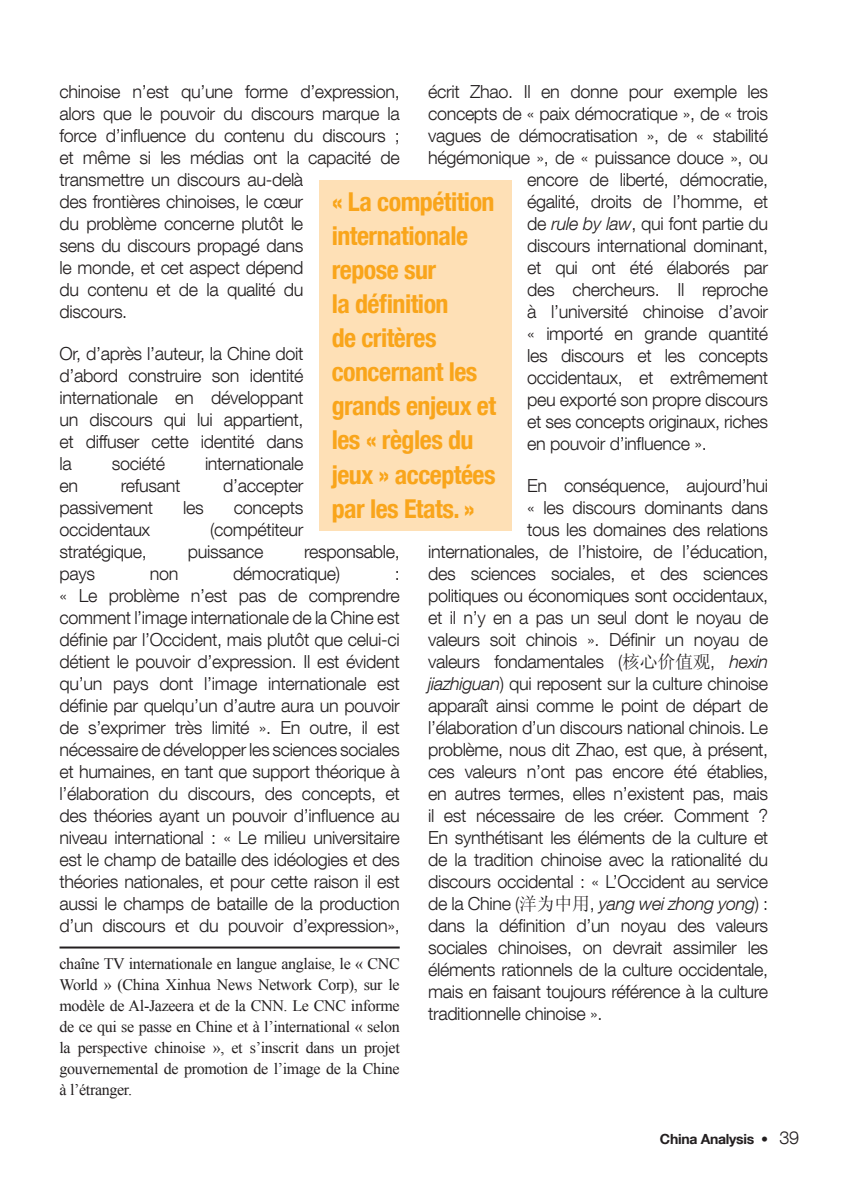
<style>
.page{position:relative;width:842px;height:1191px;background:#fff}
.page>*{position:absolute;margin:0;border:0;box-sizing:border-box;transform-origin:0 0}
.t1{font:700 condensed 26px/34px "Helvetica Neue LT Com";letter-spacing:-.02em;color:#f9a51b}
.t2{font:300 18px/22px "Helvetica Neue LT Com";letter-spacing:-.02em;color:#231f20;text-align:justify}
.t3{font:italic 300 18px "Helvetica Neue LT Com";letter-spacing:-.02em;color:#231f20}
.t4{font:16px/21px "Times New Roman";letter-spacing:-.02em;color:#231f20;text-align:justify}
.t5{font:700 14px "Helvetica Neue LT Com";letter-spacing:-.02em;color:#231f20}
.s1{font-style:italic}
.s2{font-family:"Sim Sun";font-weight:400}
.s3{font-style:normal}
.s4{font-family:"Sim Sun";font-weight:400;font-style:normal}
.s5{font-weight:300;font-size:18px}
</style>
<div class="page">
<hr style="left:60px;top:946px;width:340px;height:2px;background:#231f20">
<div style="left:319px;top:180px;width:193px;height:350px;background:#fee0b6"></div>
<p class="t2" style="left:428px;top:80px;width:342px">écrit Zhao. Il en donne pour exemple les</p>
<p class="t2" style="left:428px;top:102px;width:342px">concepts de « paix démocratique », de « trois</p>
<p class="t2" style="left:428px;top:124px;width:342px">vagues de démocratisation », de « stabilité</p>
<p class="t2" style="left:428px;top:146px;width:342px">hégémonique », de « puissance douce », ou</p>
<p class="t2" style="left:527px;top:168px;width:242px">encore de liberté, démocratie,</p>
<p class="t2" style="left:527px;top:190px;width:242px">égalité, droits de l’homme, et</p>
<p class="t2" style="left:527px;top:212px;width:242px">de <span class="s1">rule by law</span>, qui font partie du</p>
<p class="t2" style="left:527px;top:234px;width:242px">discours international dominant,</p>
<p class="t2" style="left:527px;top:256px;width:242px">et qui ont été élaborés par</p>
<p class="t2" style="left:527px;top:278px;width:242px">des chercheurs. Il reproche</p>
<p class="t2" style="left:527px;top:300px;width:242px">à l’université chinoise d’avoir</p>
<p class="t2" style="left:527px;top:322px;width:242px">« importé en grande quantité</p>
<p class="t2" style="left:527px;top:344px;width:242px">les discours et les concepts</p>
<p class="t2" style="left:527px;top:366px;width:242px">occidentaux, et extrêmement</p>
<p class="t2" style="left:527px;top:388px;width:242px">peu exporté son propre discours</p>
<p class="t2" style="left:527px;top:410px;width:242px">et ses concepts originaux, riches</p>
<p class="t2" style="left:527px;top:432px;width:181px">en pouvoir d’influence ».</p>
<p class="t2" style="left:527px;top:474px;width:242px">En conséquence, aujourd’hui</p>
<p class="t2" style="left:527px;top:496px;width:242px">« les discours dominants dans</p>
<p class="t2" style="left:527px;top:518px;width:242px">tous les domaines des relations</p>
<p class="t2" style="left:428px;top:540px;width:342px">internationales, de l’histoire, de l’éducation,</p>
<p class="t2" style="left:428px;top:562px;width:342px">des sciences sociales, et des sciences</p>
<p class="t2" style="left:428px;top:584px;width:342px">politiques ou économiques sont occidentaux,</p>
<p class="t2" style="left:428px;top:606px;width:342px">et il n’y en a pas un seul dont le noyau de</p>
<p class="t2" style="left:428px;top:628px;width:342px">valeurs soit chinois ». Définir un noyau de</p>
<p class="t2" style="left:428px;top:650px;width:342px">valeurs fondamentales (<span class="s2">核心价值观</span>, <span class="s1">hexin</span></p>
<p class="t2" style="left:428px;top:672px;width:342px"><span class="s1">jiazhiguan</span>) qui reposent sur la culture chinoise</p>
<p class="t2" style="left:428px;top:694px;width:342px">apparaît ainsi comme le point de départ de</p>
<p class="t2" style="left:428px;top:716px;width:342px">l’élaboration d’un discours national chinois. Le</p>
<p class="t2" style="left:428px;top:738px;width:342px">problème, nous dit Zhao, est que, à présent,</p>
<p class="t2" style="left:428px;top:760px;width:342px">ces valeurs n’ont pas encore été établies,</p>
<p class="t2" style="left:428px;top:782px;width:342px">en autres termes, elles n’existent pas, mais</p>
<p class="t2" style="left:428px;top:804px;width:342px">il est nécessaire de les créer. Comment ?</p>
<p class="t2" style="left:428px;top:826px;width:342px">En synthétisant les éléments de la culture et</p>
<p class="t2" style="left:428px;top:848px;width:342px">de la tradition chinoise avec la rationalité du</p>
<p class="t2" style="left:428px;top:870px;width:342px">discours occidental : « L’Occident au service</p>
<p class="t3" style="left:428px;top:893px;width:342px"><span class="s3">de la Chine (</span><span class="s4">洋为中用</span><span class="s3">,</span> yang wei zhong yong<span class="s3">) :</span></p>
<p class="t2" style="left:428px;top:914px;width:342px">dans la définition d’un noyau des valeurs</p>
<p class="t2" style="left:428px;top:936px;width:342px">sociales chinoises, on devrait assimiler les</p>
<p class="t2" style="left:428px;top:958px;width:342px">éléments rationnels de la culture occidentale,</p>
<p class="t2" style="left:428px;top:980px;width:342px">mais en faisant toujours référence à la culture</p>
<p class="t2" style="left:428px;top:1002px;width:176px">traditionnelle chinoise ».</p>
<p class="t2" style="left:60px;top:80px;width:342px;text-align:left">chinoise n’est qu’une forme d’expression, alors que le pouvoir du discours marque la force d’influence du contenu du discours ; et même si les médias ont la capacité de transmettre un discours au-delà<br>des frontières chinoises, le cœur<br>du problème concerne plutôt le<br>sens du discours propagé dans<br>le monde, et cet aspect dépend<br>du contenu et de la qualité du<br>discours.</p>
<p class="t2" style="left:60px;top:342px;width:245px">Or, d’après l’auteur, la Chine doit d’abord construire son identité internationale en développant un discours qui lui appartient, et diffuser cette identité dans la</p>
<p class="t1" style="left:332px;top:185px;width:166px">« La compétition internationale repose sur<br>la définition<br>de critères concernant les grands enjeux et les « règles du jeux » acceptées par les Etats. »</p>
<p class="t2" style="left:112px;top:452px;width:55px">société</p>
<p class="t2" style="left:205px;top:452px;width:100px">internationale</p>
<p class="t2" style="left:60px;top:474px;width:20px">en</p>
<p class="t2" style="left:121px;top:474px;width:61px">refusant</p>
<p class="t2" style="left:223px;top:474px;width:82px">d’accepter</p>
<p class="t2" style="left:60px;top:496px;width:95px">passivement</p>
<p class="t2" style="left:183px;top:496px;width:22px">les</p>
<p class="t2" style="left:234px;top:496px;width:71px">concepts</p>
<p class="t2" style="left:60px;top:518px;width:92px">occidentaux</p>
<p class="t2" style="left:210px;top:518px;width:95px">(compétiteur</p>
<p class="t2" style="left:60px;top:540px;width:89px">stratégique,</p>
<p class="t2" style="left:188px;top:540px;width:77px">puissance</p>
<p class="t2" style="left:304px;top:540px;width:97px">responsable,</p>
<p class="t2" style="left:60px;top:562px;width:37px">pays</p>
<p class="t2" style="left:150px;top:562px;width:30px">non</p>
<p class="t2" style="left:233px;top:562px;width:109px">démocratique)</p>
<p class="t2" style="left:60px;top:562px;width:342px;text-indent:335px">: « Le problème n’est pas de comprendre comment l’image internationale de la Chine est définie par l’Occident, mais plutôt que celui-ci détient le pouvoir d’expression. Il est évident qu’un pays dont l’image internationale est définie par quelqu’un d’autre aura un pouvoir de s’exprimer très limité ». En outre, il est nécessaire de développer les sciences sociales et humaines, en tant que support théorique à l’élaboration du discours, des concepts, et des théories ayant un pouvoir d’influence au niveau international : « Le milieu universitaire est le champ de bataille des idéologies et des théories nationales, et pour cette raison il est aussi le champs de bataille de la production d’un discours et du pouvoir d’expression»,</p>
<p class="t4" style="left:60px;top:952px;width:342px">chaîne TV internationale en langue anglaise, le « CNC World » (China Xinhua News Network Corp), sur le modèle de Al-Jazeera et de la CNN. Le CNC informe de ce qui se passe en Chine et à l’international « selon la perspective chinoise », et s’inscrit dans un projet gouvernemental de promotion de l’image de la Chine à l’étranger.</p>
<p class="t5" style="left:660px;top:1130px;width:141px">China Analysis • <span class="s5">39</span></p>
</div>
